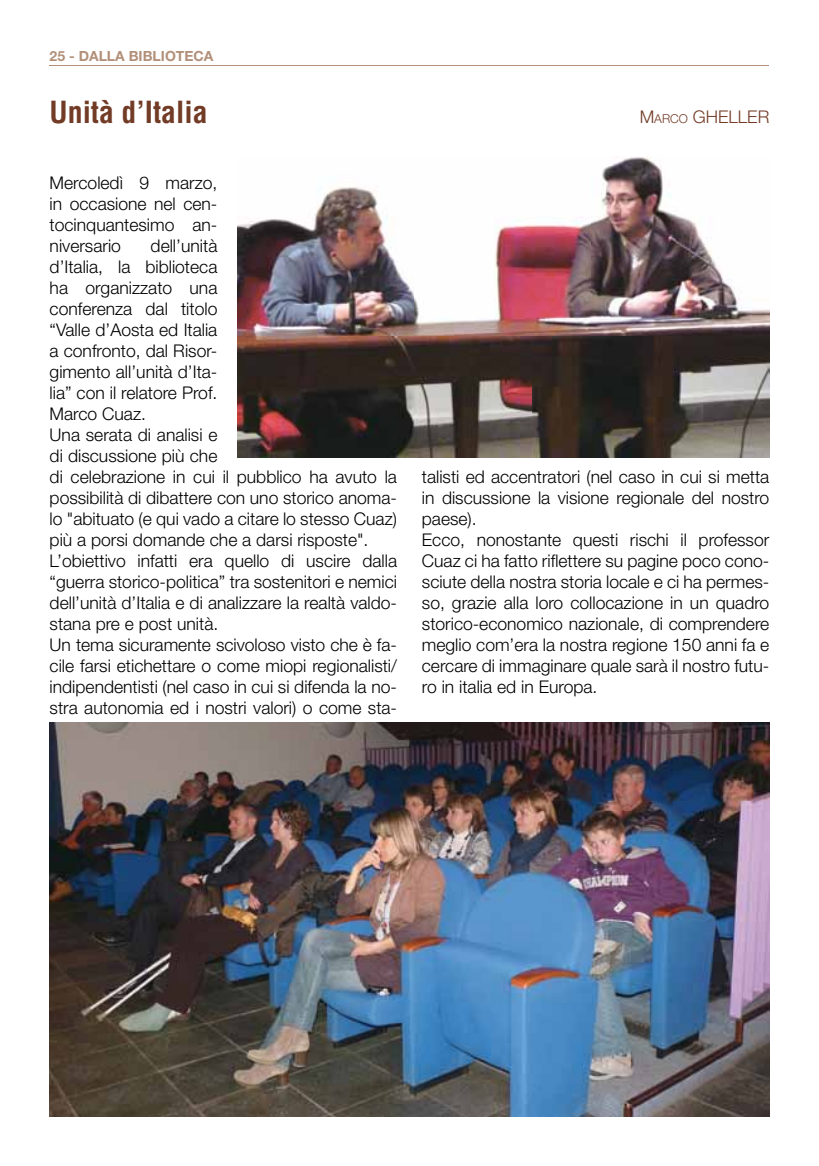
<style>
.page{position:relative;width:819px;height:1166px;background:#fff}
.page>*{position:absolute;margin:0;border:0;box-sizing:border-box;transform-origin:0 0}
.t1{font:700 condensed 29.75px "Helvetica";color:#723b26}
.t2{font:300 17.5px/21px "Helvetica Neue";color:#000}
.t3{font:300 17.5px "Helvetica Neue";color:#723b26}
.t4{font:700 14px "Helvetica Neue";color:#b2907a}
.s1{font-style:inherit}
.s2{font-size:12.25px}
</style>
<div class="page">
<hr style="left:50px;top:65px;width:719px;height:1px;background:#b2907a">
<img style="left:50px;top:722px;width:719px;height:394px">
<img style="left:237px;top:157px;width:532px;height:300px">
<p class="t4" style="left:50px;top:47px;width:165px">25 - DALLA BIBLIOTECA</p>
<h1 class="t1" style="left:50px;top:93px;width:159px">Unità d’Italia</h1>
<p class="t3" style="left:639px;top:106px;width:131px"><span class="s1">M</span><span class="s2">ARCO</span> GHELLER</p>
<p class="t2" style="left:50px;top:172px;width:169px;text-align:justify">Mercoledì 9 marzo, in occasione nel cen&shy;tocinquantesimo an&shy;niversario</p>
<p class="t2" style="left:50px;top:235px;width:349px;text-indent:101px">dell’unità<br>d’Italia, la biblioteca<br>ha organizzato una<br>conferenza dal titolo<br>“Valle d’Aosta ed Italia<br>a confronto, dal Risor-<br>gimento all’unità d’Ita-<br>lia” con il relatore Prof.<br>Marco Cuaz.<br>Una serata di analisi e<br>di discussione più che<br>di celebrazione in cui il pubblico ha avuto la possibilità di dibattere con uno storico anoma&shy;lo "abituato (e qui vado a citare lo stesso Cuaz) più a porsi domande che a darsi risposte".<br>L’obiettivo infatti era quello di uscire dalla “guerra storico-politica” tra sostenitori e nemici dell’unità d’Italia e di analizzare la realtà valdo&shy;stana pre e post unità.<br>Un tema sicuramente scivoloso visto che è fa&shy;cile farsi etichettare o come miopi regionalisti/ indipendentisti (nel caso in cui si difenda la no&shy;stra autonomia ed i nostri valori) o come sta-</p>
<p class="t2" style="left:422px;top:466px;width:349px">talisti ed accentratori (nel caso in cui si metta in discussione la visione regionale del nostro paese).<br>Ecco, nonostante questi rischi il professor Cuaz ci ha fatto riflettere su pagine poco cono&shy;sciute della nostra storia locale e ci ha permes&shy;so, grazie alla loro collocazione in un quadro storico-economico nazionale, di comprendere meglio com’era la nostra regione 150 anni fa e cercare di immaginare quale sarà il nostro futu&shy;ro in italia ed in Europa.</p>
</div>
